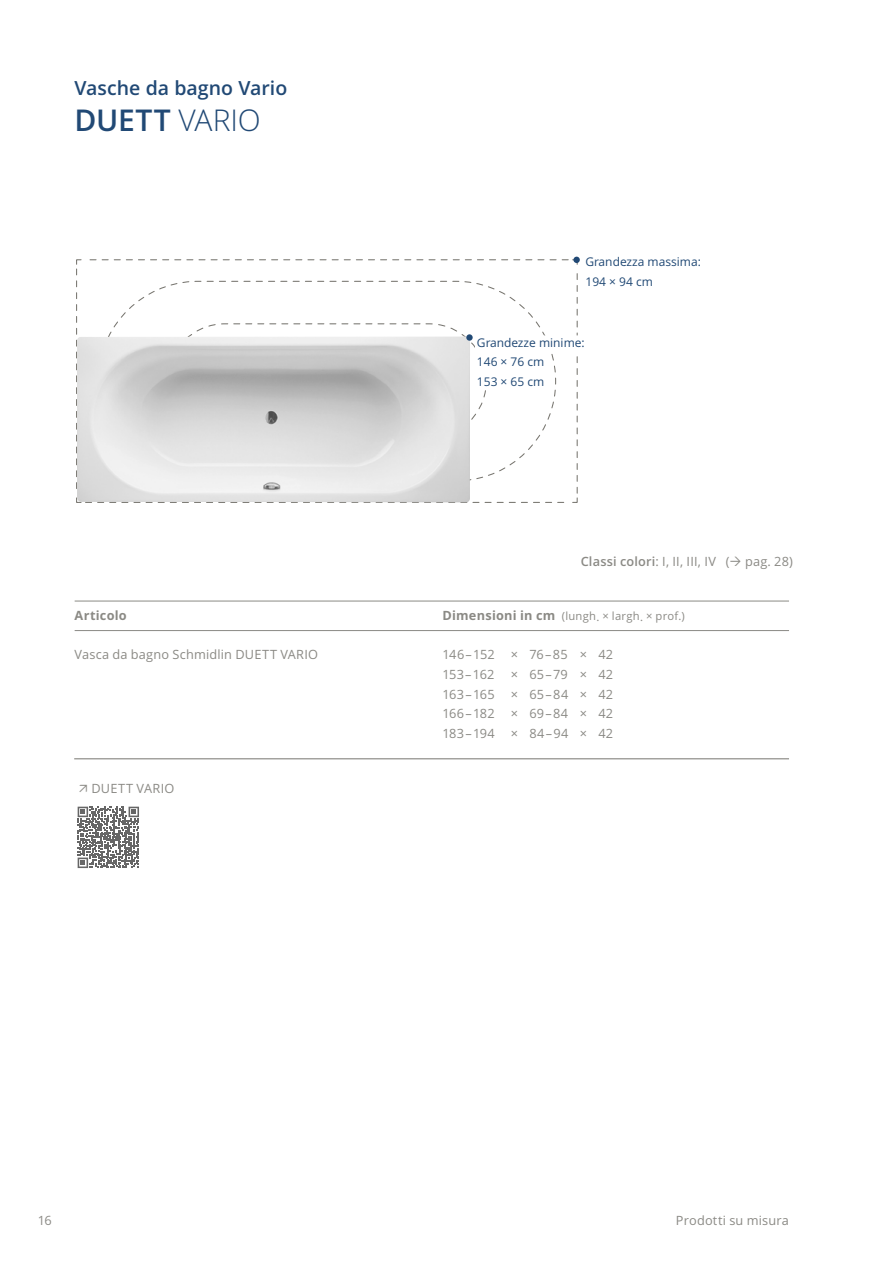
<style>
.page{position:relative;width:893px;height:1263px;background:#fff}
.page>*{position:absolute;margin:0;border:0;box-sizing:border-box;transform-origin:0 0}
._02_Titel-gross{font:600 30px "Open Sans";letter-spacing:.005em;color:#214975}
._01_Titel-klien{font:600 19.5px "Open Sans";letter-spacing:.005em;color:#214975}
.Vermassung_Vario{font:12.75px/19.5px "Open Sans";letter-spacing:.01em;color:#8b8a85;text-align:right}
.Farbklasse{font:12.75px "Open Sans";letter-spacing:.015em;color:#8b8a85}
.Lauftext{font:12.75px "Open Sans";letter-spacing:.015em;color:#8b8a85}
.Lauftext_ohne_Raster{font:12.75px "Open Sans";letter-spacing:.025em;color:#8b8a85}
.Untertitel_mit_Linien{font:700 12.75px "Open Sans";letter-spacing:.015em;color:#8b8a85}
._09_Überblick_Grafik_Text{font:12px "Open Sans";color:#214975}
.Untertitel_mit_Linien-2{font:11.25px "Open Sans";letter-spacing:.025em;color:#8b8a85}
.s1{font-weight:300}
.s2{font-weight:600}
.s3{font-weight:700;font-size:12.75px}
</style>
<div class="page">
<hr style="left:74px;top:758px;width:715px;height:1px;background:#77756f">
<svg style="left:77px;top:806px;width:62px;height:63px"></svg>
<svg style="left:78px;top:807px;width:61px;height:61px"></svg>
<hr style="left:75px;top:601px;width:714px;height:1px;background:#8b8a85">
<hr style="left:75px;top:630px;width:714px;height:1px;background:#8b8a85">
<svg style="left:76px;top:259px;width:503px;height:244px"></svg>
<div style="left:573px;top:257px;width:7px;height:6px;background:#214975;border-radius:50%"></div>
<p class="_01_Titel-klien" style="left:74px;top:74px;width:214px">Vasche da bagno Vario</p>
<p class="_02_Titel-gross" style="left:74px;top:99px;width:188px">DUETT <span class="s1">VARIO</span></p>
<p class="_09_Überblick_Grafik_Text" style="left:585px;top:253px;width:117px">Grandezza massima:</p>
<p class="_09_Überblick_Grafik_Text" style="left:585px;top:273px;width:69px">194 × 94 cm</p>
<p class="_09_Überblick_Grafik_Text" style="left:477px;top:334px;width:109px">Grandezze minime:</p>
<p class="_09_Überblick_Grafik_Text" style="left:477px;top:354px;width:69px">146 × 76 cm</p>
<p class="_09_Überblick_Grafik_Text" style="left:477px;top:373px;width:69px">153 × 65 cm</p>
<p class="Farbklasse" style="left:581px;top:552px;width:214px"><span class="s2">Classi colori</span>: I, II, III, IV ( pag. 28)</p>
<p class="Untertitel_mit_Linien" style="left:75px;top:607px;width:54px">Articolo</p>
<p class="Untertitel_mit_Linien-2" style="left:442px;top:609px;width:244px"><span class="s3">Dimensioni in cm</span> (lungh. × largh. × prof.)</p>
<p class="Lauftext" style="left:75px;top:646px;width:245px">Vasca da bagno Schmidlin DUETT VARIO</p>
<p class="Vermassung_Vario" style="left:442px;top:645px;width:54px">146 – 152</p>
<p class="Vermassung_Vario" style="left:511px;top:645px;width:104px">× 76 – 85 × 42</p>
<p class="Vermassung_Vario" style="left:442px;top:664px;width:54px">153 – 162</p>
<p class="Vermassung_Vario" style="left:511px;top:664px;width:104px">× 65 – 79 × 42</p>
<p class="Vermassung_Vario" style="left:442px;top:684px;width:54px">163 – 165</p>
<p class="Vermassung_Vario" style="left:511px;top:684px;width:104px">× 65 – 84 × 42</p>
<p class="Vermassung_Vario" style="left:442px;top:703px;width:54px">166 – 182</p>
<p class="Vermassung_Vario" style="left:442px;top:703px;width:172px">× 69 – 84 × 42<br>183 – 194 × 84 – 94 × 42</p>
<p class="Lauftext_ohne_Raster" style="left:91px;top:779px;width:85px">DUETT VARIO</p>
<p class="Farbklasse" style="left:38px;top:1211px;width:16px">16</p>
<p class="Farbklasse" style="left:676px;top:1211px;width:114px">Prodotti su misura</p>
</div>
